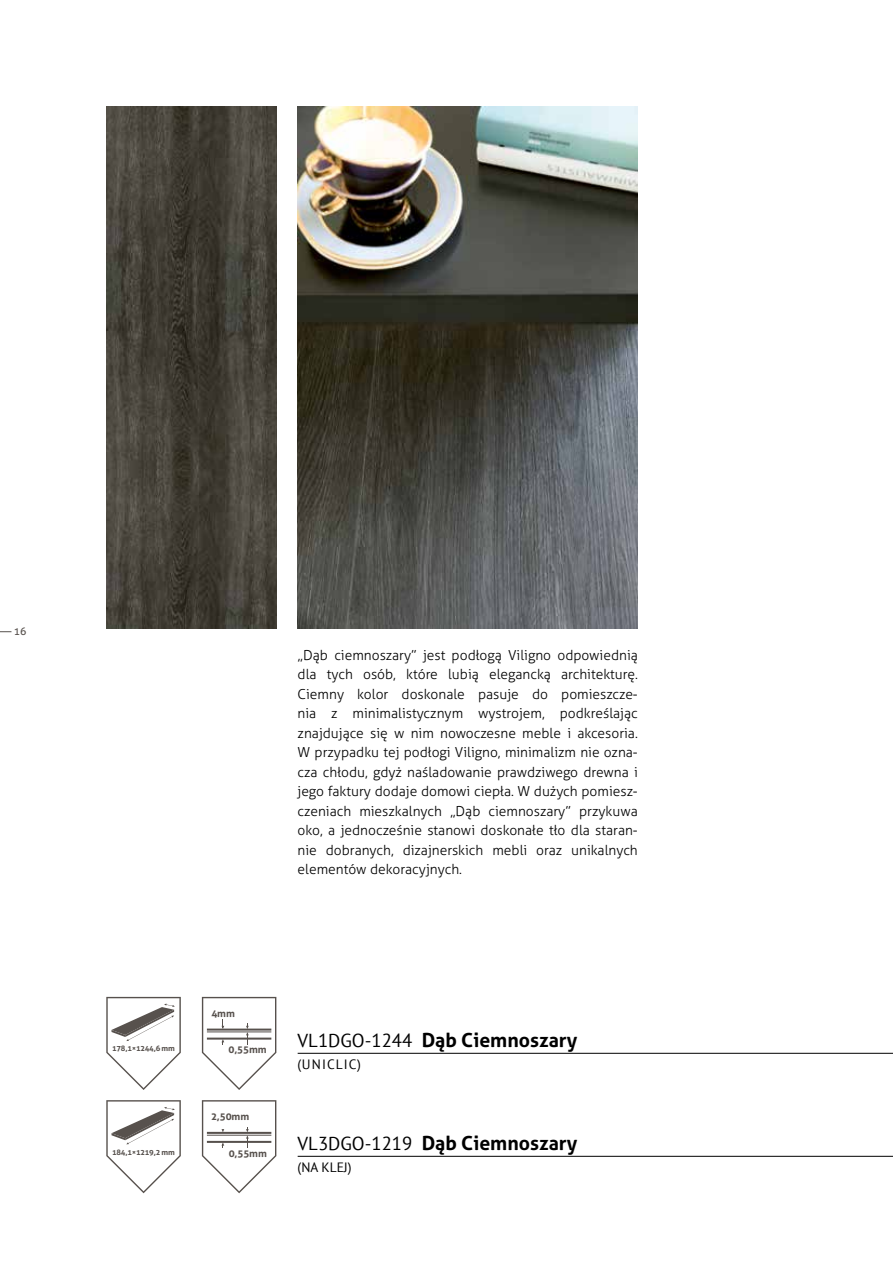
<style>
.page{position:relative;width:893px;height:1263px;background:#fff}
.page>*{position:absolute;margin:0;border:0;box-sizing:border-box;transform-origin:0 0}
.t1{font:700 19.5px "Aller";color:#000}
.t2{font:300 13.8px/19.5px "Aller";color:#000;text-align:justify}
.t3{font:13.5px "PT Sans";letter-spacing:.08em;color:#000}
.t4{font:10.5px "Aller";color:#57514d}
.t5{font:700 10.05px "Aller";letter-spacing:-.01em;color:#57514d}
.t6{font:700 7.65px "Aller";letter-spacing:-.025em;color:#57514d}
.s1{font-family:"PT Sans";font-weight:400;font-size:18.75px}
</style>
<div class="page">
<img style="left:298px;top:106px;width:340px;height:522px">
<img style="left:106px;top:106px;width:170px;height:522px">
<hr style="left:298px;top:1156px;width:595px;height:1px;background:#000">
<hr style="left:298px;top:1053px;width:595px;height:1px;background:#000">
<svg style="left:106px;top:1100px;width:75px;height:93px"></svg>
<svg style="left:106px;top:997px;width:75px;height:93px"></svg>
<svg style="left:202px;top:1100px;width:74px;height:93px"></svg>
<hr style="left:207px;top:1132px;width:64px;height:2px;background:#57514d">
<hr style="left:207px;top:1135px;width:64px;height:1px;background:#57514d">
<hr style="left:207px;top:1141px;width:64px;height:2px;background:#57514d">
<svg style="left:202px;top:997px;width:74px;height:93px"></svg>
<hr style="left:207px;top:1028px;width:64px;height:2px;background:#57514d">
<hr style="left:207px;top:1031px;width:64px;height:1px;background:#57514d">
<hr style="left:207px;top:1037px;width:64px;height:2px;background:#57514d">
<p class="t4" style="left:14px;top:625px;width:14px">16</p>
<p class="t2" style="left:298px;top:645px;width:342px">„Dąb ciemnoszary” jest podłogą Viligno odpowiednią dla tych osób, które lubią elegancką architekturę.<br>Ciemny kolor doskonale pasuje do pomieszcze&shy;nia z minimalistycznym wystrojem, podkreślając znajdujące się w nim nowoczesne meble i akcesoria.<br>W przypadku tej podłogi Viligno, minimalizm nie ozna&shy;cza chłodu, gdyż naśladowanie prawdziwego drewna i jego faktury dodaje domowi ciepła. W dużych pomiesz&shy;czeniach mieszkalnych „Dąb ciemnoszary” przykuwa oko, a jednocześnie stanowi doskonałe tło dla staran&shy;nie dobranych, dizajnerskich mebli oraz unikalnych elementów dekoracyjnych.</p>
<p class="t6" style="left:112px;top:1044px;width:64px">178,1×1244,6 mm</p>
<p class="t6" style="left:112px;top:1147px;width:64px">184,1×1219,2 mm</p>
<p class="t5" style="left:211px;top:1007px;width:25px">4mm</p>
<p class="t5" style="left:228px;top:1044px;width:40px">0,55mm</p>
<p class="t5" style="left:211px;top:1110px;width:40px">2,50mm</p>
<p class="t5" style="left:229px;top:1147px;width:40px">0,55mm</p>
<h1 class="t1" style="left:298px;top:1028px;width:281px"><span class="s1">VL1DGO-1244</span> Dąb Ciemnoszary</h1>
<p class="t3" style="left:298px;top:1056px;width:65px">(UNICLIC)</p>
<h1 class="t1" style="left:298px;top:1131px;width:281px"><span class="s1">VL3DGO-1219</span> Dąb Ciemnoszary</h1>
<p class="t3" style="left:298px;top:1159px;width:55px">(NA KLEJ)</p>
</div>
